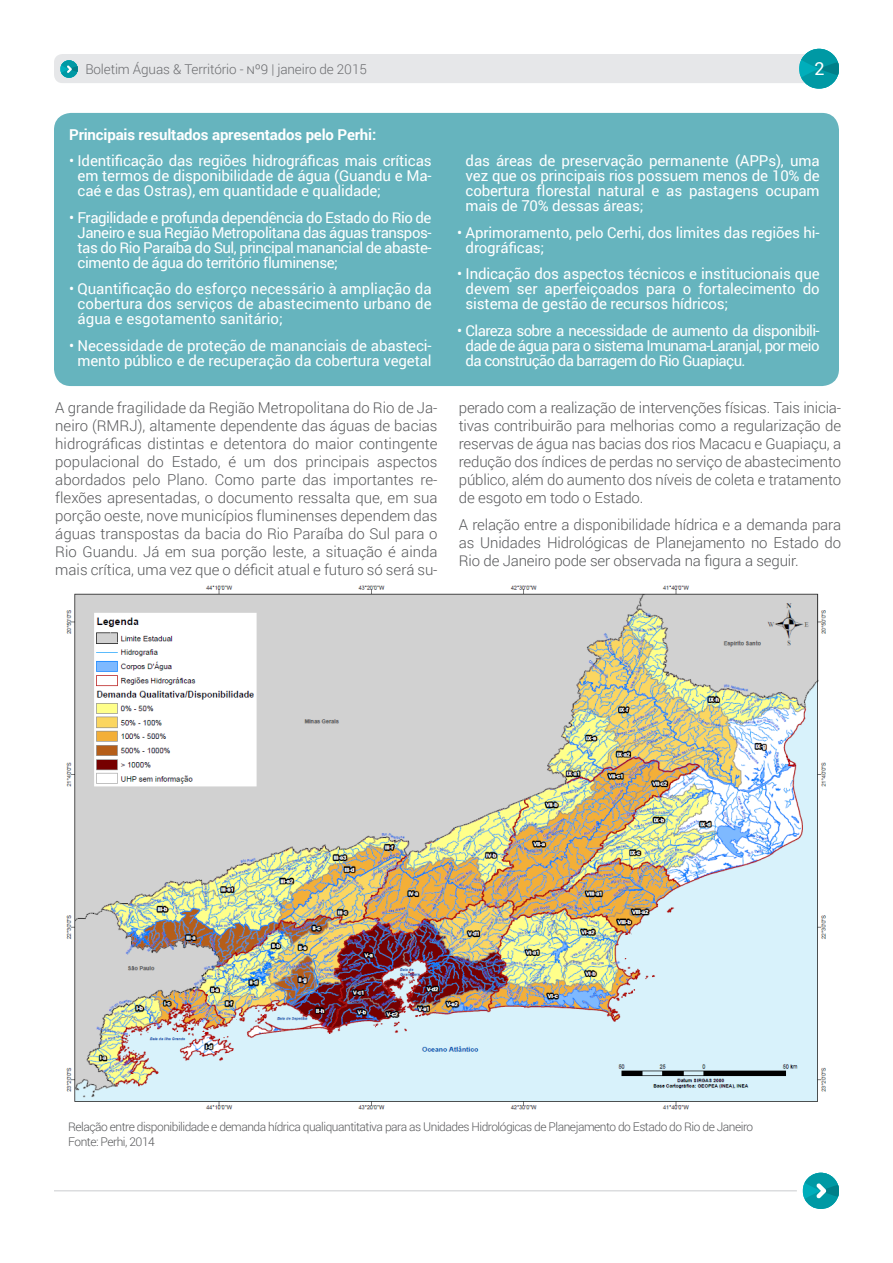
<style>
.page{position:relative;width:893px;height:1263px;background:#fff}
.page>*{position:absolute;margin:0;border:0;box-sizing:border-box;transform-origin:0 0}
.t1{font:18px "Roboto";color:#fff}
.t2{font:15px/15px "Roboto";letter-spacing:-.01em;color:#fff;text-align:justify}
.Texto_Corrido{font:300 15px/18px "Roboto";letter-spacing:-.01em;color:#57585a;text-align:justify}
.Lista_fundo_azul{font:700 15px "Roboto";letter-spacing:-.01em;color:#fff}
.t3{font:300 13.5px "Roboto";letter-spacing:-.01em;color:#6c6d70}
.legenda{font:300 12px "Roboto";letter-spacing:-.04em;color:#57585a}
</style>
<div class="page">
<div style="left:54px;top:54px;width:783px;height:29px;background:#e6e7e9;border-radius:9px"></div>
<svg style="left:800px;top:49px;width:39px;height:40px"></svg>
<svg style="left:61px;top:60px;width:17px;height:18px"></svg>
<svg style="left:803px;top:1173px;width:36px;height:36px"></svg>
<hr style="left:54px;top:1190px;width:743px;height:1px;background:#dcdddf">
<div style="left:54px;top:113px;width:785px;height:273px;background:#66b4be;border-radius:17px"></div>
<img style="left:66px;top:586px;width:760px;height:524px">
<p class="t3" style="left:85px;top:60px;width:283px">Boletim Águas &amp; Território - nº9 | janeiro de 2015</p>
<p class="t1" style="left:814px;top:56px;width:12px">2</p>
<p class="Lista_fundo_azul" style="left:69px;top:124px;width:309px">Principais resultados apresentados pelo Perhi:</p>
<p class="t2" style="left:78px;top:153px;width:356px;text-indent:-9px">• Identificação das regiões hidrográficas mais críticas em termos de disponibilidade de água (Guandu e Ma&shy;caé e das Ostras), em quantidade e qualidade;</p>
<p class="t2" style="left:78px;top:209px;width:356px;text-indent:-9px">• Fragilidade e profunda dependência do Estado do Rio de Janeiro e sua Região Metropolitana das águas transpos&shy;tas do Rio Paraíba do Sul, principal manancial de abaste&shy;cimento de água do território fluminense;</p>
<p class="t2" style="left:78px;top:281px;width:356px;text-indent:-9px">• Quantificação do esforço necessário à ampliação da cobertura dos serviços de abastecimento urbano de água e esgotamento sanitário;</p>
<p class="t2" style="left:69px;top:337px;width:364px;text-align:center">• Necessidade de proteção de mananciais de abasteci&shy;mento público e de recuperação da cobertura vegetal</p>
<p class="t2" style="left:466px;top:153px;width:356px">das áreas de preservação permanente (APPs), uma vez que os principais rios possuem menos de 10% de cobertura florestal natural e as pastagens ocupam mais de 70% dessas áreas;</p>
<p class="t2" style="left:466px;top:224px;width:356px;text-indent:-9px">• Aprimoramento, pelo Cerhi, dos limites das regiões hi&shy;drográficas;</p>
<p class="t2" style="left:466px;top:266px;width:356px;text-indent:-9px">• Indicação dos aspectos técnicos e institucionais que devem ser aperfeiçoados para o fortalecimento do sistema de gestão de recursos hídricos;</p>
<p class="t2" style="left:466px;top:322px;width:356px;text-indent:-9px">• Clareza sobre a necessidade de aumento da disponibili&shy;dade de água para o sistema Imunama-Laranjal, por meio da construção da barragem do Rio Guapiaçu.</p>
<p class="Texto_Corrido" style="left:55px;top:398px;width:384px">A grande fragilidade da Região Metropolitana do Rio de Ja&shy;neiro (RMRJ), altamente dependente das águas de bacias hidrográficas distintas e detentora do maior contingente populacional do Estado, é um dos principais aspectos abordados pelo Plano. Como parte das importantes re&shy;flexões apresentadas, o documento ressalta que, em sua porção oeste, nove municípios fluminenses dependem das águas transpostas da bacia do Rio Paraíba do Sul para o Rio Guandu. Já em sua porção leste, a situação é ainda mais crítica, uma vez que o déficit atual e futuro só será su-</p>
<p class="Texto_Corrido" style="left:459px;top:398px;width:384px">perado com a realização de intervenções físicas. Tais inicia&shy;tivas contribuirão para melhorias como a regularização de reservas de água nas bacias dos rios Macacu e Guapiaçu, a redução dos índices de perdas no serviço de abastecimento público, além do aumento dos níveis de coleta e tratamento de esgoto em todo o Estado.</p>
<p class="Texto_Corrido" style="left:459px;top:515px;width:384px">A relação entre a disponibilidade hídrica e a demanda para as Unidades Hidrológicas de Planejamento no Estado do Rio de Janeiro pode ser observada na figura a seguir.</p>
<p class="legenda" style="left:68px;top:1118px;width:687px">Relação entre disponibilidade e demanda hídrica qualiquantitativa para as Unidades Hidrológicas de Planejamento do Estado do Rio de Janeiro</p>
<p class="legenda" style="left:68px;top:1133px;width:88px">Fonte: Perhi, 2014</p>
</div>
